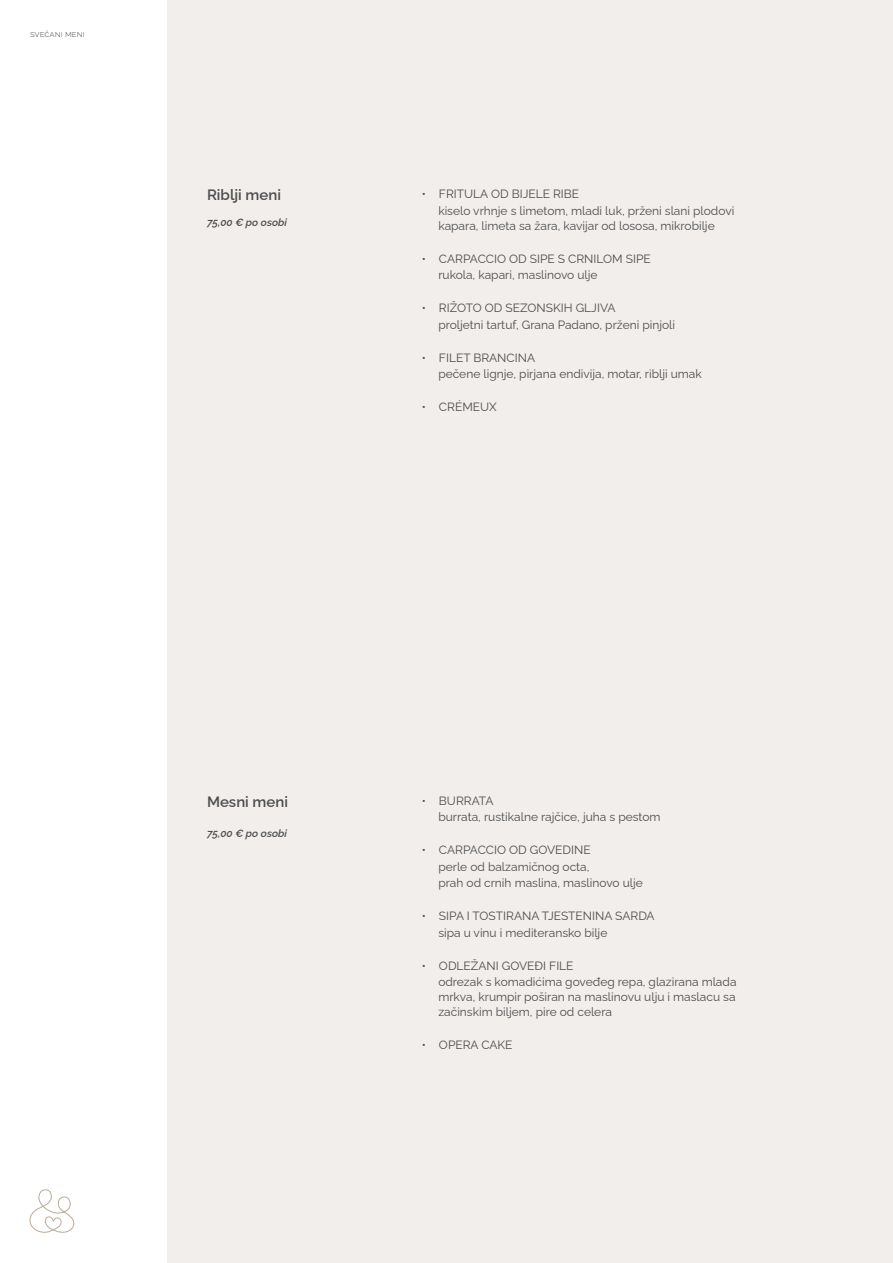
<style>
.page{position:relative;width:893px;height:1263px;background:#fff}
.page>*{position:absolute;margin:0;border:0;box-sizing:border-box;transform-origin:0 0}
.t1{font:600 15px "Raleway";color:#4d4d4f}
.t2{font:12px/16.5px "Raleway";color:#4d4d4f}
.t3{font:italic 600 10.5px "Raleway";color:#4d4d4f}
.t4{font:300 9px "Raleway";color:#4d4d4f}
</style>
<div class="page">
<div style="left:168px;top:0;width:725px;height:1263px;background:#f1eeeb"></div>
<svg style="left:29px;top:1189px;width:46px;height:44px"></svg>
<p class="t4" style="left:30px;top:26px;width:56px">SVEčANI MENI</p>
<p class="t1" style="left:207px;top:183px;width:75px">Riblji meni</p>
<p class="t3" style="left:207px;top:214px;width:81px">75,00 € po osobi</p>
<p class="t2" style="left:438px;top:184px;width:298px;text-indent:-16px">• FRITULA OD BIJELE RIBE<br>kiselo vrhnje s limetom, mladi luk, prženi slani plodovi</p>
<p class="t2" style="left:438px;top:216px;width:278px">kapara, limeta sa žara, kavijar od lososa, mikrobilje</p>
<p class="t2" style="left:438px;top:249px;width:214px;text-indent:-16px">• CARPACCIO OD SIPE S CRNILOM SIPE rukola, kapari, maslinovo ulje</p>
<p class="t2" style="left:438px;top:298px;width:238px;text-indent:-16px">• RIŽOTO OD SEZONSKIH GLJIVA<br>proljetni tartuf, Grana Padano, prženi pinjoli</p>
<p class="t2" style="left:438px;top:348px;width:265px;text-indent:-16px">• FILET BRANCINA<br>pečene lignje, pirjana endivija, motar, riblji umak</p>
<p class="t2" style="left:422px;top:397px;width:76px">• CRÉMEUX</p>
<p class="t1" style="left:207px;top:789px;width:82px">Mesni meni</p>
<p class="t3" style="left:207px;top:825px;width:81px">75,00 € po osobi</p>
<p class="t2" style="left:438px;top:791px;width:224px;text-indent:-16px">• BURRATA<br>burrata, rustikalne rajčice, juha s pestom</p>
<p class="t2" style="left:438px;top:840px;width:206px;text-indent:-16px">• CARPACCIO OD GOVEDINE<br>perle od balzamičnog octa,<br>prah od crnih maslina, maslinovo ulje</p>
<p class="t2" style="left:438px;top:906px;width:218px;text-indent:-16px">• SIPA I TOSTIRANA TJESTENINA SARDA sipa u vinu i mediteransko bilje</p>
<p class="t2" style="left:438px;top:956px;width:300px;text-indent:-16px">• ODLEŽANI GOVEĐI FILE<br>odrezak s komadićima goveđeg repa, glazirana mlada</p>
<p class="t2" style="left:438px;top:988px;width:299px;line-height:15px">mrkva, krumpir poširan na maslinovu ulju i maslacu sa začinskim biljem, pire od celera</p>
<p class="t2" style="left:422px;top:1035px;width:92px">• OPERA CAKE</p>
</div>
